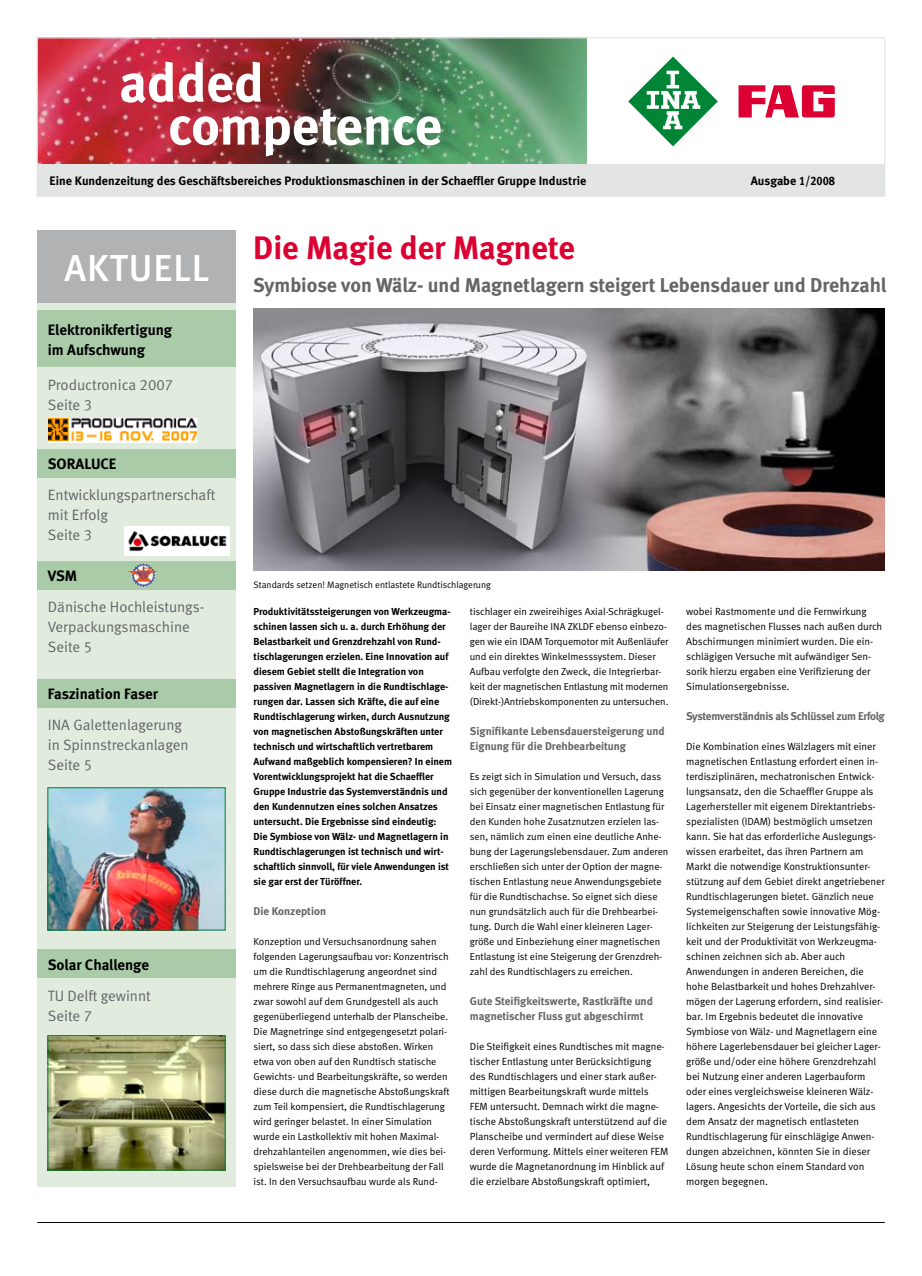
<style>
.page{position:relative;width:922px;height:1276px;background:#fff}
.page>*{position:absolute;margin:0;border:0;box-sizing:border-box;transform-origin:0 0}
.t1{font:500 37.5px "Meta";letter-spacing:.03em;color:#fff}
.t2{font:32.5px "Meta Bold LF";color:#db0031}
.t3{font:20px "Meta Bold LF";color:#646567}
.t4{font:15px/20px "Meta Normal LF";color:#646567}
.t5{font:15px/20px "Meta Bold LF";color:#000}
.t6{font:12.25px "Meta Bold LF";letter-spacing:.005em;color:#000}
.t7{font:11.25px/15px "Meta Bold LF";letter-spacing:-.005em;color:#646567}
.t8{font:11.25px "Meta Bold LF";letter-spacing:-.03em;color:#646567}
.t9{font:10.38px/15px "Meta Normal LF";color:#000}
.t10{font:10.12px/15px "Meta Normal LF";color:#000}
.t11{font:10.12px/15px "Meta Bold LF";color:#000}
.t12{font:9.38px "Meta Normal LF";letter-spacing:-.005em;color:#000}
</style>
<div class="page">
<hr style="left:37px;top:1222px;width:847px;height:1px;background:#000">
<div style="left:37px;top:302px;width:199px;height:885px;background:#e1ecdf"></div>
<div style="left:37px;top:310px;width:199px;height:57px;background:#aacba8"></div>
<div style="left:37px;top:679px;width:199px;height:28px;background:#aacba8"></div>
<div style="left:37px;top:949px;width:199px;height:29px;background:#aacba8"></div>
<img style="left:253px;top:309px;width:631px;height:261px">
<svg style="left:738px;top:85px;width:96px;height:32px"></svg>
<svg style="left:628px;top:57px;width:89px;height:89px"></svg>
<img style="left:39px;top:39px;width:547px;height:125px">
<img style="left:121px;top:62px;width:267px;height:95px">
<svg style="left:394px;top:116px;width:46px;height:29px"></svg>
<div style="left:37px;top:37px;width:848px;height:160px;border:1px solid #e3e4e4"></div>
<div style="left:37px;top:449px;width:199px;height:28px;background:#aacba8"></div>
<div style="left:37px;top:561px;width:199px;height:28px;background:#aacba8"></div>
<div style="left:37px;top:164px;width:847px;height:32px;background:#e3e4e4"></div>
<img style="left:49px;top:418px;width:147px;height:25px">
<img style="left:50px;top:1037px;width:173px;height:131px">
<div style="left:48px;top:1035px;width:177px;height:135px;border:1px solid #008435"></div>
<img style="left:50px;top:789px;width:173px;height:139px">
<div style="left:48px;top:787px;width:177px;height:143px;border:1px solid #008435"></div>
<img style="left:125px;top:526px;width:104px;height:30px">
<img style="left:142px;top:563px;width:14px;height:11px">
<div style="left:37px;top:230px;width:199px;height:72px;background:#b1b2b4"></div>
<p class="t6" style="left:50px;top:173px;width:538px">Eine Kundenzeitung des Geschäftsbereiches Produktionsmaschinen in der Schaeffler Gruppe Industrie</p>
<p class="t6" style="left:750px;top:173px;width:86px">Ausgabe 1/2008</p>
<h1 class="t1" style="left:64px;top:246px;width:146px">AKTUELL</h1>
<h3 class="t5" style="left:48px;top:319px;width:126px">Elektronikfertigung im Aufschwung</h3>
<h3 class="t4" style="left:48px;top:374px;width:127px">Productronica 2007<br>Seite 3</h3>
<h3 class="t5" style="left:48px;top:454px;width:70px">SORALUCE</h3>
<h3 class="t4" style="left:48px;top:484px;width:169px">Entwicklungspartnerschaft mit Erfolg<br>Seite 3</h3>
<h3 class="t5" style="left:48px;top:566px;width:31px">VSM</h3>
<h3 class="t4" style="left:48px;top:596px;width:158px">Dänische Hochleistungs-<br>Verpackungsmaschine<br>Seite 5</h3>
<h3 class="t5" style="left:48px;top:684px;width:112px">Faszination Faser</h3>
<h3 class="t4" style="left:48px;top:715px;width:142px">INA Galettenlagerung in Spinnstreckanlagen<br>Seite 5</h3>
<h3 class="t5" style="left:48px;top:954px;width:103px">Solar Challenge</h3>
<h3 class="t4" style="left:48px;top:985px;width:105px">TU Delft gewinnt<br>Seite 7</h3>
<h2 class="t2" style="left:253px;top:228px;width:323px">Die Magie der Magnete</h2>
<h3 class="t3" style="left:253px;top:273px;width:634px">Symbiose von Wälz- und Magnetlagern steigert Lebensdauer und Drehzahl</h3>
<p class="t12" style="left:253px;top:579px;width:239px">Standards setzen! Magnetisch entlastete Rundtischlagerung</p>
<p class="t11" style="left:253px;top:604px;width:200px">Produktivitätssteigerungen von Werkzeugma&shy;schinen lassen sich u. a. durch Erhöhung der Belastbarkeit und Grenzdrehzahl von Rund&shy;tischlagerungen erzielen. Eine Innovation auf diesem Gebiet stellt die Integration von passiven Magnetlagern in die Rundtischlage&shy;rungen dar. Lassen sich Kräfte, die auf eine Rundtischlagerung wirken, durch Ausnutzung von magnetischen Abstoßungskräften unter technisch und wirtschaftlich vertretbarem Aufwand maßgeblich kompensieren? In einem Vorentwicklungsprojekt hat die Schaeffler Gruppe Industrie das Systemverständnis und den Kundennutzen eines solchen Ansatzes untersucht. Die Ergebnisse sind eindeutig:<br>Die Symbiose von Wälz- und Magnetlagern in Rundtischlagerungen ist technisch und wirt&shy;schaftlich sinnvoll, für viele Anwendungen ist sie gar erst der Türöffner.</p>
<p class="t7" style="left:253px;top:903px;width:74px">Die Konzeption</p>
<p class="t10" style="left:253px;top:934px;width:197px">Konzeption und Versuchsanordnung sahen folgenden Lagerungsaufbau vor: Konzentrisch um die Rundtischlagerung angeordnet sind mehrere Ringe aus Permanentmagneten, und zwar sowohl auf dem Grundgestell als auch gegenüberliegend unterhalb der Planscheibe.<br>Die Magnetringe sind entgegengesetzt polari&shy;siert, so dass sich diese abstoßen. Wirken etwa von oben auf den Rundtisch statische Gewichts- und Bearbeitungskräfte, so werden diese durch die magnetische Abstoßungskraft zum Teil kompensiert, die Rundtischlagerung wird geringer belastet. In einer Simulation wurde ein Lastkollektiv mit hohen Maximal&shy;drehzahlanteilen angenommen, wie dies bei&shy;spielsweise bei der Drehbearbeitung der Fall ist. In den Versuchsaufbau wurde als Rund-</p>
<p class="t10" style="left:469px;top:604px;width:200px">tischlager ein zweireihiges Axial-Schrägkugel&shy;lager der Baureihe INA ZKLDF ebenso einbezo&shy;gen wie ein IDAM Torquemotor mit Außenläufer und ein direktes Winkelmesssystem. Dieser Aufbau verfolgte den Zweck, die Integrierbar&shy;keit der magnetischen Entlastung mit modernen (Direkt-)Antriebskomponenten zu untersuchen.</p>
<p class="t7" style="left:469px;top:723px;width:196px">Signifikante Lebensdauersteigerung und<br>Eignung für die Drehbearbeitung</p>
<p class="t10" style="left:469px;top:769px;width:200px">Es zeigt sich in Simulation und Versuch, dass sich gegenüber der konventionellen Lagerung bei Einsatz einer magnetischen Entlastung für den Kunden hohe Zusatznutzen erzielen las&shy;sen, nämlich zum einen eine deutliche Anhe&shy;bung der Lagerungslebensdauer. Zum anderen erschließen sich unter der Option der magne&shy;tischen Entlastung neue Anwendungsgebiete für die Rundtischachse. So eignet sich diese nun grundsätzlich auch für die Drehbearbei&shy;tung. Durch die Wahl einer kleineren Lager&shy;größe und Einbeziehung einer magnetischen Entlastung ist eine Steigerung der Grenzdreh&shy;zahl des Rundtischlagers zu erreichen.</p>
<p class="t7" style="left:469px;top:993px;width:184px">Gute Steifigkeitswerte, Rastkräfte und magnetischer Fluss gut abgeschirmt</p>
<p class="t9" style="left:469px;top:1039px;width:200px">Die Steifigkeit eines Rundtisches mit magne&shy;tischer Entlastung unter Berücksichtigung des Rundtischlagers und einer stark außer&shy;mittigen Bearbeitungskraft wurde mittels FEM untersucht. Demnach wirkt die magne&shy;tische Abstoßungskraft unterstützend auf die Planscheibe und vermindert auf diese Weise deren Verformung. Mittels einer weiteren FEM wurde die Magnetanordnung im Hinblick auf die erzielbare Abstoßungskraft optimiert,</p>
<p class="t9" style="left:686px;top:604px;width:198px">wobei Rastmomente und die Fernwirkung des magnetischen Flusses nach außen durch Abschirmungen minimiert wurden. Die ein&shy;schlägigen Versuche mit aufwändiger Sen&shy;sorik hierzu ergaben eine Verifizierung der Simulationsergebnisse.</p>
<p class="t8" style="left:686px;top:709px;width:200px">Systemverständnis als Schlüssel zum Erfolg</p>
<p class="t9" style="left:686px;top:739px;width:200px">Die Kombination eines Wälzlagers mit einer magnetischen Entlastung erfordert einen in&shy;terdisziplinären, mechatronischen Entwick&shy;lungsansatz, den die Schaeffler Gruppe als Lagerhersteller mit eigenem Direktantriebs&shy;spezialisten (IDAM) bestmöglich umsetzen kann. Sie hat das erforderliche Auslegungs&shy;wissen erarbeitet, das ihren Partnern am Markt die notwendige Konstruktionsunter&shy;stützung auf dem Gebiet direkt angetriebener Rundtischlagerungen bietet. Gänzlich neue Systemeigenschaften sowie innovative Mög&shy;lichkeiten zur Steigerung der Leistungsfähig&shy;keit und der Produktivität von Werkzeugma&shy;schinen zeichnen sich ab. Aber auch Anwendungen in anderen Bereichen, die hohe Belastbarkeit und hohes Drehzahlver&shy;mögen der Lagerung erfordern, sind realisier&shy;bar. Im Ergebnis bedeutet die innovative Symbiose von Wälz- und Magnetlagern eine höhere Lagerlebensdauer bei gleicher Lager&shy;größe und/oder eine höhere Grenzdrehzahl bei Nutzung einer anderen Lagerbauform oder eines vergleichsweise kleineren Wälz&shy;lagers. Angesichts der Vorteile, die sich aus dem Ansatz der magnetisch entlasteten Rundtischlagerung für einschlägige Anwen&shy;dungen abzeichnen, könnten Sie in dieser Lösung heute schon einem Standard von morgen begegnen.</p>
</div>
